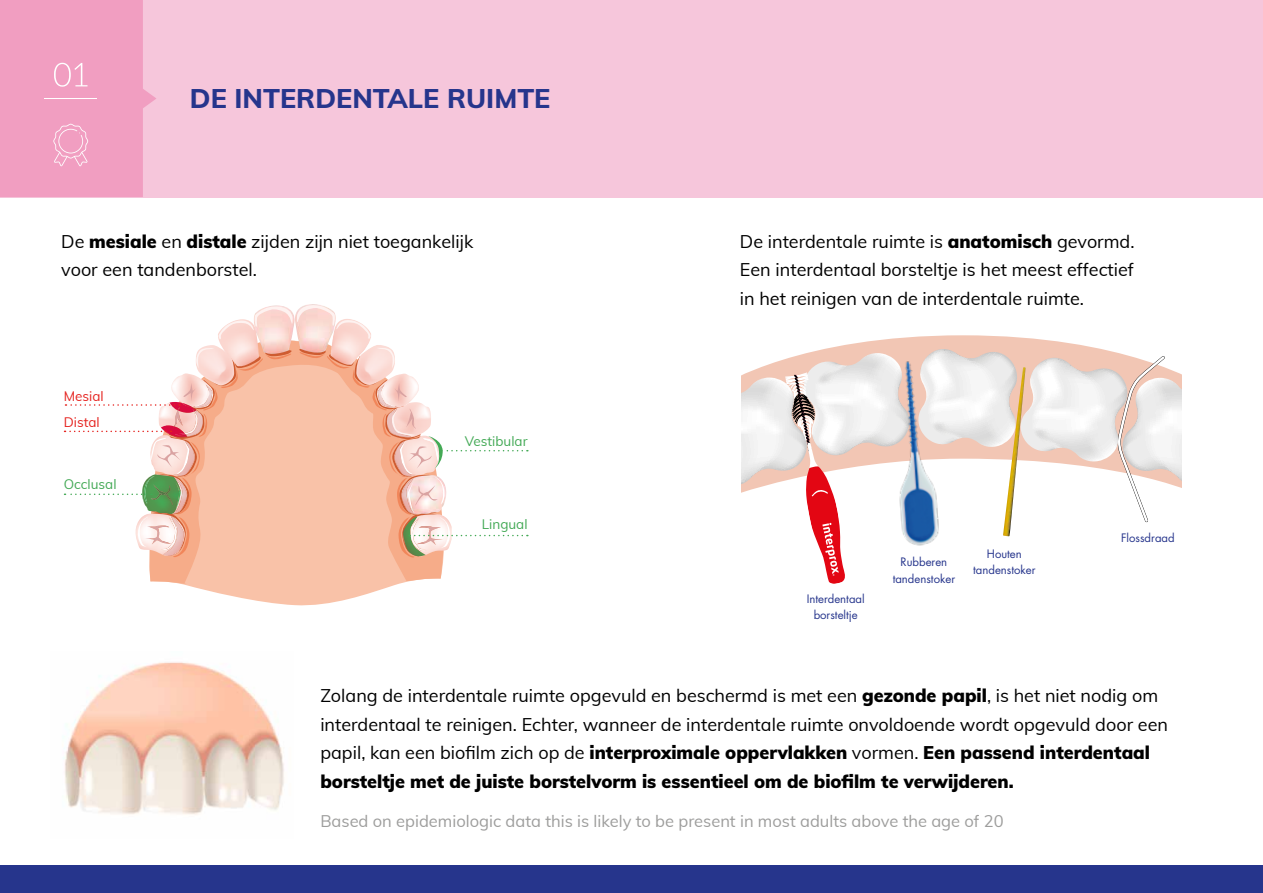
<style>
.page{position:relative;width:1263px;height:893px;background:#fff}
.page>*{position:absolute;margin:0;border:0;box-sizing:border-box;transform-origin:0 0}
.t1{font:800 27px "Muli";color:#26358c}
.t2{font:18px/28.5px "Muli";color:#000}
.t3{font:16.5px "Muli";color:#9d9d9c}
.t4{font:13.5px "Muli";color:#43a955}
.t5{font:13.5px/25.7px "Muli";color:#e5231f}
.t6{font:11.4px/16.2px "Futura Std";color:#26358c;text-align:center}
.s1{font-weight:900}
</style>
<div class="page">
<div style="left:0;top:865px;width:1263px;height:28px;background:#26358c"></div>
<div style="left:0;top:0;width:1263px;height:197px;background:#f6c6db"></div>
<svg style="left:0;top:0;width:156px;height:197px;background:#f1a2c3"></svg>
<hr style="left:44px;top:98px;width:53px;height:1px;background:#fff">
<svg style="left:182px;top:584px;width:216px;height:22px;fill:#f9c2a8"></svg>
<svg style="left:149px;top:354px;width:295px;height:230px;background:#f8bfa4"></svg>
<img style="left:204px;top:345px;width:14px;height:2px">
<img style="left:259px;top:341px;width:72px;height:13px">
<img style="left:218px;top:333px;width:41px;height:14px">
<img style="left:373px;top:345px;width:14px;height:2px">
<img style="left:331px;top:341px;width:39px;height:6px">
<svg style="left:219px;top:304px;width:152px;height:37px"></svg>
<svg style="left:65px;top:347px;width:227px;height:212px"></svg>
<svg style="left:299px;top:347px;width:229px;height:212px"></svg>
<svg style="left:808px;top:335px;width:293px;height:20px;fill:#f2c6b4"></svg>
<img style="left:1003px;top:524px;width:8px;height:12px">
<svg style="left:918px;top:349px;width:264px;height:175px"></svg>
<svg style="left:741px;top:353px;width:168px;height:231px"></svg>
<img style="left:887px;top:355px;width:55px;height:196px">
<img style="left:65px;top:662px;width:219px;height:153px">
<h1 class="t1" style="left:190px;top:78px;width:362px">DE INTERDENTALE RUIMTE</h1>
<p class="t2" style="left:61px;top:226px;width:414px">De <span class="s1">mesiale</span> en <span class="s1">distale</span> zijden zijn niet toegankelijk voor een tandenborstel.</p>
<p class="t2" style="left:740px;top:226px;width:396px;text-align:justify">De interdentale ruimte is <span class="s1">anatomisch</span> gevormd.<br>Een interdentaal borsteltje is het meest effectief in het reinigen van de interdentale ruimte.</p>
<p class="t5" style="left:64px;top:383px;width:42px">Mesial<br>Distal</p>
<p class="t4" style="left:64px;top:474px;width:54px">Occlusal</p>
<p class="t4" style="left:465px;top:431px;width:64px">Vestibular</p>
<p class="t4" style="left:482px;top:514px;width:47px">Lingual</p>
<p class="t6" style="left:807px;top:591px;width:60px">Interdentaal borsteltje</p>
<p class="t6" style="left:893px;top:554px;width:64px">Rubberen tandenstoker</p>
<p class="t6" style="left:973px;top:545px;width:64px">Houten tandenstoker</p>
<p class="t6" style="left:1121px;top:530px;width:55px">Flossdraad</p>
<p class="t2" style="left:320px;top:681px;width:849px">Zolang de interdentale ruimte opgevuld en beschermd is met een <span class="s1">gezonde papil</span>, is het niet nodig om interdentaal te reinigen. Echter, wanneer de interdentale ruimte onvoldoende wordt opgevuld door een papil, kan een biofilm zich op de <span class="s1">interproximale oppervlakken</span> vormen. <span class="s1">Een passend interdentaal borsteltje met de juiste borstelvorm is essentieel om de biofilm te verwijderen.</span></p>
<p class="t3" style="left:320px;top:809px;width:685px">Based on epidemiologic data this is likely to be present in most adults above the age of 20</p>
</div>
